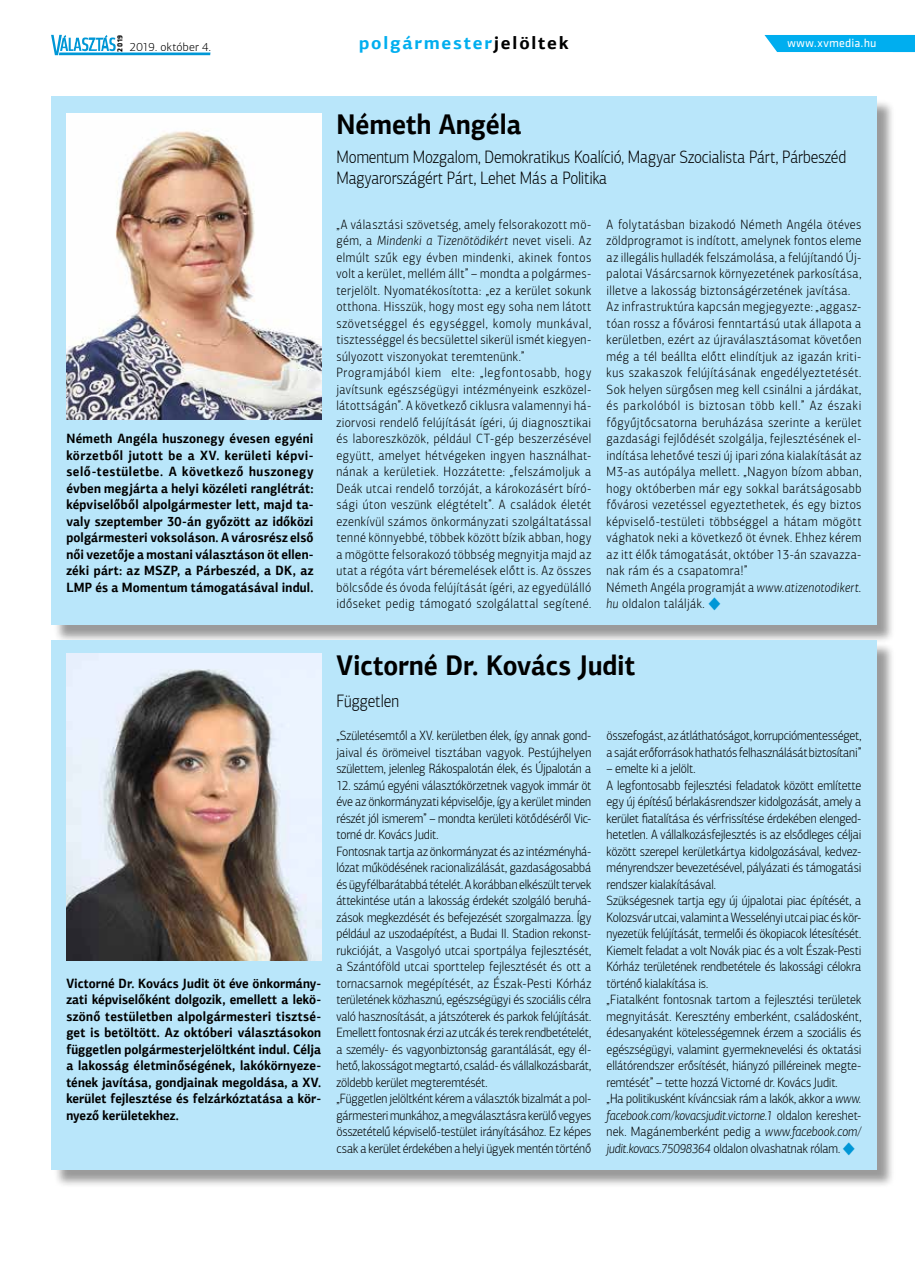
<style>
.page{position:relative;width:915px;height:1263px;background:#fff}
.page>*{position:absolute;margin:0;border:0;box-sizing:border-box;transform-origin:0 0}
.t1{font:700 28.5px "PF Agora Sans Pro";color:#000;scale:.9 1}
.t2{font:300 18px/21px "PF Agora Sans Pro";letter-spacing:-.01em;color:#000;scale:.87 1}
.t3{font:700 18px "PF Agora Sans Pro";letter-spacing:.1em;color:#00aeef}
.t4{font:300 13.5px/16.5px "PF Agora Sans Pro";letter-spacing:-.01em;color:#000;scale:.9 1}
.t5{font:300 13.5px/16.5px "PF Agora Sans Pro";letter-spacing:.035em;color:#000;scale:.9 1}
.t6{font:700 13.5px/16.5px "PF Agora Sans Pro";letter-spacing:.01em;color:#000;text-align:justify;scale:.9 1}
.t7{font:300 13.5px/16.5px "PF Agora Sans Pro";letter-spacing:.01em;color:#000;text-align:justify;scale:.9 1}
.t8{font:300 13.5px/16.5px "PF Agora Sans Pro";letter-spacing:-.015em;color:#000;scale:.9 1}
.t9{font:12px "Klavika";letter-spacing:.015em;color:#fff}
.t10{font:300 12px "PF Agora Sans Pro";letter-spacing:.015em;color:#000}
.t11{font:700 7.65px "Klavika";color:#000}
.s1{color:#000}
.s2{font-style:italic}
.s3{color:#0097d6}
</style>
<div class="page">
<div style="left:53px;top:99px;width:842px;height:544px;background:#000;opacity:.4"></div>
<div style="left:51px;top:97px;width:825px;height:528px;background:#b9e6fa"></div>
<div style="left:53px;top:643px;width:842px;height:545px;background:#000;opacity:.4"></div>
<div style="left:51px;top:640px;width:825px;height:529px;background:#b9e6fa"></div>
<img style="left:66px;top:113px;width:255px;height:306px">
<img style="left:66px;top:654px;width:255px;height:306px">
<div style="left:764px;top:35px;width:150px;height:17px;background:#00aeef"></div>
<svg style="left:51px;top:35px;width:159px;height:20px"></svg>
<p class="t11" style="left:114px;top:51px;width:18px;rotate:-90deg">2019</p>
<p class="t10" style="left:130px;top:40px;width:82px">2019. október 4.</p>
<h2 class="t3" style="left:359px;top:31px;width:211px">polgármester<span class="s1">jelöltek</span></h2>
<p class="t9" style="left:787px;top:36px;width:90px">www.xvmedia.hu</p>
<p class="t6" style="left:66px;top:430px;width:276px">Németh Angéla huszonegy évesen egyéni körzetből jutott be a XV. kerületi képvi&shy;selő-testületbe. A következő huszonegy évben megjárta a helyi közéleti ranglétrát: képviselőből alpolgármester lett, majd ta&shy;valy szeptember 30-án győzött az időközi polgármesteri voksoláson. A városrész első női vezetője a mostani választáson öt ellen&shy;zéki párt: az MSZP, a Párbeszéd, a DK, az LMP és a Momentum támogatásával indul.</p>
<h1 class="t1" style="left:336px;top:107px;width:207px">Németh Angéla</h1>
<h2 class="t2" style="left:336px;top:147px;width:587px">Momentum Mozgalom, Demokratikus Koalíció, Magyar Szocialista Párt, Párbeszéd<br>Magyarországért Párt, Lehet Más a Politika</h2>
<p class="t5" style="left:336px;top:216px;width:284px">„A választási szövetség, amely felsorakozott mö&shy;gém, a <span class="s2">Mindenki a Tizenötödikért</span> nevet viseli. Az elmúlt szűk egy évben mindenki, akinek fontos volt a kerület, mellém állt” – mondta a polgármes&shy;terjelölt. Nyomatékosította: „ez a kerület sokunk otthona. Hisszük, hogy most egy soha nem látott szövetséggel és egységgel, komoly munkával, tisztességgel és becsülettel sikerül ismét kiegyen&shy;súlyozott viszonyokat teremtenünk.” Programjából kiem elte: „legfontosabb, hogy javítsunk egészségügyi intézményeink eszközel&shy;látottságán”. A következő ciklusra valamennyi há&shy;ziorvosi rendelő felújítását ígéri, új diagnosztikai és laboreszközök, például CT-gép beszerzésével együtt, amelyet hétvégeken ingyen használhat&shy;nának a kerületiek. Hozzátette: „felszámoljuk a Deák utcai rendelő torzóját, a károkozásért bíró&shy;sági úton veszünk elégtételt”. A családok életét ezenkívül számos önkormányzati szolgáltatással tenné könnyebbé, többek között bízik abban, hogy a mögötte felsorakozó többség megnyitja majd az utat a régóta várt béremelések előtt is. Az összes bölcsőde és óvoda felújítását ígéri, az egyedülálló időseket pedig támogató szolgálattal segítené.</p>
<p class="t5" style="left:606px;top:216px;width:284px">A folytatásban bizakodó Németh Angéla ötéves zöldprogramot is indított, amelynek fontos eleme az illegális hulladék felszámolása, a felújítandó Új&shy;palotai Vásárcsarnok környezetének parkosítása, illetve a lakosság biztonságérzetének javítása.<br>Az infrastruktúra kapcsán megjegyezte: „aggasz&shy;tóan rossz a fővárosi fenntartású utak állapota a kerületben, ezért az újraválasztásomat követően még a tél beállta előtt elindítjuk az igazán kriti&shy;kus szakaszok felújításának engedélyeztetését.<br>Sok helyen sürgősen meg kell csinálni a járdákat, és parkolóból is biztosan több kell.” Az északi főgyűjtőcsatorna beruházása szerinte a kerület gazdasági fejlődését szolgálja, fejlesztésének el&shy;indítása lehetővé teszi új ipari zóna kialakítását az M3-as autópálya mellett. „Nagyon bízom abban, hogy októberben már egy sokkal barátságosabb fővárosi vezetéssel egyeztethetek, és egy biztos képviselő-testületi többséggel a hátam mögött vághatok neki a következő öt évnek. Ehhez kérem az itt élők támogatását, október 13-án szavazza&shy;nak rám és a csapatomra!”<br>Németh Angéla programját a <span class="s2">www.atizenotodikert. hu</span> oldalon találják. <span class="s3">◆</span></p>
<p class="t6" style="left:66px;top:975px;width:284px">Victorné Dr. Kovács Judit öt éve önkormány&shy;zati képviselőként dolgozik, emellett a lekö&shy;szönő testületben alpolgármesteri tisztsé&shy;get is betöltött. Az októberi választásokon független polgármesterjelöltként indul. Célja a lakosság életminőségének, lakókörnyeze&shy;tének javítása, gondjainak megoldása, a XV. kerület fejlesztése és felzárkóztatása a kör&shy;nyező kerületekhez.</p>
<h1 class="t1" style="left:336px;top:647px;width:333px">Victorné Dr. Kovács Judit</h1>
<h2 class="t2" style="left:336px;top:691px;width:74px">Független</h2>
<p class="t7" style="left:336px;top:728px;width:284px">„Születésemtől a XV. kerületben élek, így annak gond&shy;jaival és örömeivel tisztában vagyok. Pestújhelyen születtem, jelenleg Rákospalotán élek, és Újpalotán a</p>
<p class="t4" style="left:336px;top:777px;width:284px">12. számú egyéni választókörzetnek vagyok immár öt éve az önkormányzati képviselője, így a kerület minden részét jól ismerem” – mondta kerületi kötődéséről Vic&shy;torné dr. Kovács Judit.<br>Fontosnak tartja az önkormányzat és az intézményhá&shy;lózat működésének racionalizálását, gazdaságosabbá és ügyfélbarátabbá tételét. A korábban elkészült tervek áttekintése után a lakosság érdekét szolgáló beruhá&shy;zások megkezdését és befejezését szorgalmazza. Így például az uszodaépítést, a Budai II. Stadion rekonst&shy;rukcióját, a Vasgolyó utcai sportpálya fejlesztését, a Szántóföld utcai sporttelep fejlesztését és ott a tornacsarnok megépítését, az Észak-Pesti Kórház területének közhasznú, egészségügyi és szociális célra való hasznosítását, a játszóterek és parkok felújítását.<br>Emellett fontosnak érzi az utcák és terek rendbetételét, a személy- és vagyonbiztonság garantálását, egy él&shy;hető, lakosságot megtartó, család- és vállalkozásbarát, zöldebb kerület megteremtését.<br>„Független jelöltként kérem a választók bizalmát a pol&shy;gármesteri munkához, a megválasztásra kerülő vegyes összetételű képviselő-testület irányításához. Ez képes csak a kerület érdekében a helyi ügyek mentén történő</p>
<p class="t8" style="left:606px;top:728px;width:284px">összefogást, az átláthatóságot, korrupciómentességet, a saját erőforrások hathatós felhasználását biztosítani”</p>
<p class="t4" style="left:606px;top:761px;width:284px">– emelte ki a jelölt.<br>A legfontosabb fejlesztési feladatok között említette egy új építésű bérlakásrendszer kidolgozását, amely a kerület fiatalítása és vérfrissítése érdekében elenged&shy;hetetlen. A vállalkozásfejlesztés is az elsődleges céljai között szerepel kerületkártya kidolgozásával, kedvez&shy;ményrendszer bevezetésével, pályázati és támogatási rendszer kialakításával.<br>Szükségesnek tartja egy új újpalotai piac építését, a Kolozsvár utcai, valamint a Wesselényi utcai piac és kör&shy;nyezetük felújítását, termelői és ökopiacok létesítését.<br>Kiemelt feladat a volt Novák piac és a volt Észak-Pesti Kórház területének rendbetétele és lakossági célokra történő kialakítása is.<br>„Fiatalként fontosnak tartom a fejlesztési területek megnyitását. Keresztény emberként, családosként, édesanyaként kötelességemnek érzem a szociális és egészségügyi, valamint gyermeknevelési és oktatási ellátórendszer erősítését, hiányzó pilléreinek megte&shy;remtését” – tette hozzá Victorné dr. Kovács Judit.<br>„Ha politikusként kíváncsiak rám a lakók, akkor a <span class="s2">www. facebook.com/kovacsjudit.victorne.1</span> oldalon kereshet&shy;nek. Magánemberként pedig a <span class="s2">www.facebook.com/ judit.kovacs.75098364</span> oldalon olvashatnak rólam. <span class="s3">◆</span></p>
</div>
